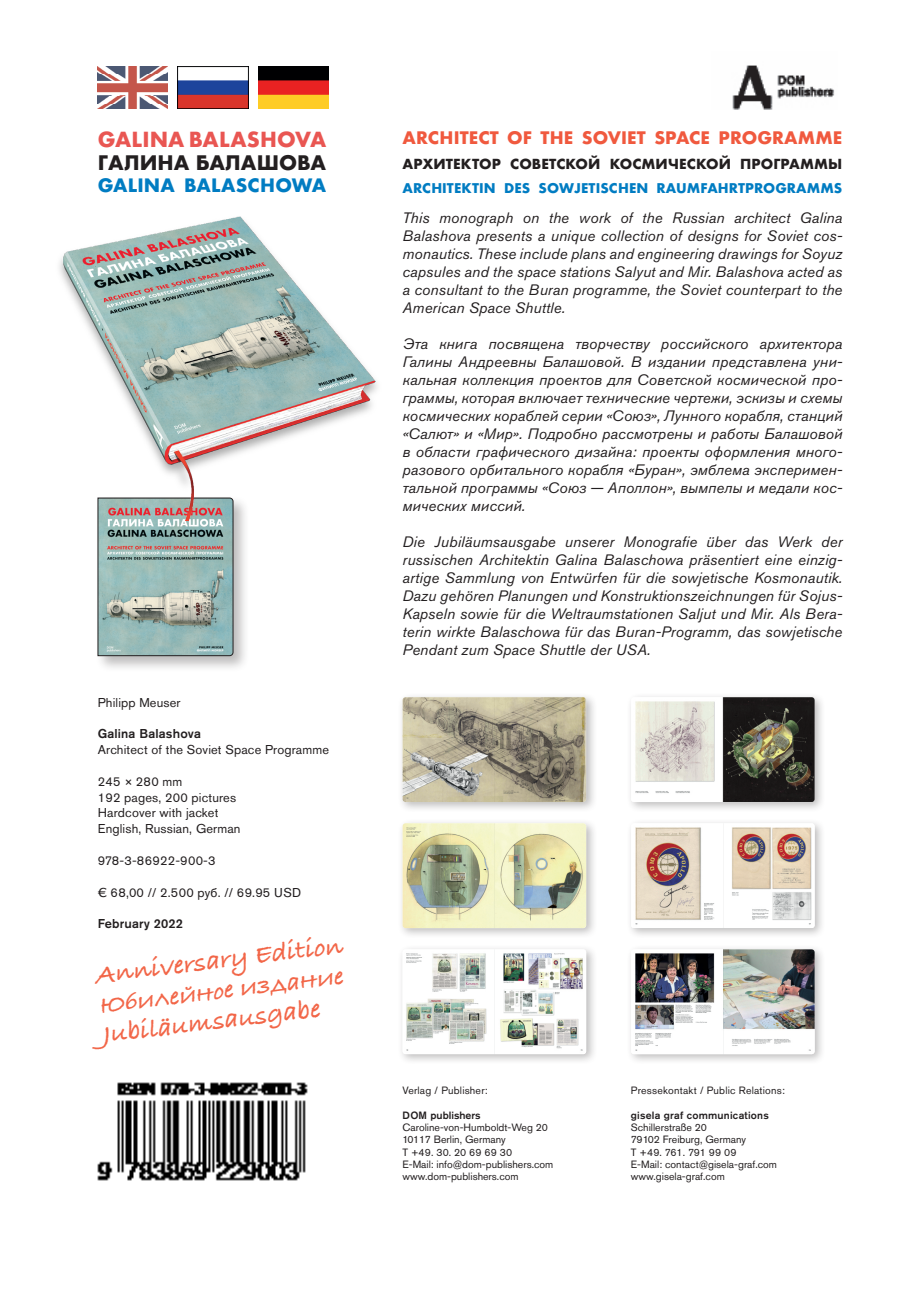
<style>
.page{position:relative;width:919px;height:1289px;background:#fff}
.page>*{position:absolute;margin:0;border:0;box-sizing:border-box;transform-origin:0 0}
.t1{font:700 27px "Bradley Hand ITCTT";color:#f26648}
.t2{font:700 25.5px "Bradley Hand ITCTT";color:#f26648}
.t3{font:700 20.25px "Futura";letter-spacing:.005em;color:#e95652}
.t4{font:700 19.5px "Futura";letter-spacing:.005em;color:#231f20}
.t5{font:700 18px "Futura";letter-spacing:.005em;color:#007cc2}
.t6{font:700 16.8px "Futura";letter-spacing:.005em;color:#f0593e}
.t7{font:italic 15px/18px "Akzidenz Grotesk Pro";letter-spacing:.01em;color:#231f20;text-align:justify}
.t8{font:700 13.5px "Futura";letter-spacing:.005em;color:#231f20}
.t9{font:700 13.05px "Futura";letter-spacing:.005em;color:#007cc2}
.t10{font:12.75px/15.8px "Akzidenz Grotesk Pro";letter-spacing:.01em;color:#231f20}
.t11{font:500 12.75px "Akzidenz Grotesk Pro";letter-spacing:.01em;color:#231f20}
.t12{font:10.5px/12.3px "Akzidenz Grotesk Pro";color:#231f20}
.t13{font:10.5px "Akzidenz Grotesk Pro";letter-spacing:.02em;color:#231f20}
.t14{font:500 10.5px "Akzidenz Grotesk Pro";letter-spacing:.02em;color:#231f20}
.t15{font:500 10.5px "Akzidenz Grotesk Pro";color:#231f20}
</style>
<div class="page">
<img style="left:732px;top:65px;width:103px;height:45px">
<div style="left:397px;top:692px;width:200px;height:121px;background:#231f20;opacity:.3"></div>
<img style="left:402px;top:697px;width:184px;height:105px">
<div style="left:625px;top:692px;width:200px;height:121px;background:#231f20;opacity:.3"></div>
<img style="left:631px;top:697px;width:183px;height:105px">
<div style="left:397px;top:818px;width:200px;height:121px;background:#231f20;opacity:.3"></div>
<img style="left:402px;top:823px;width:184px;height:105px">
<div style="left:625px;top:818px;width:200px;height:121px;background:#231f20;opacity:.3"></div>
<img style="left:631px;top:823px;width:183px;height:105px">
<div style="left:397px;top:944px;width:200px;height:121px;background:#231f20;opacity:.3"></div>
<img style="left:402px;top:949px;width:184px;height:105px">
<div style="left:625px;top:944px;width:200px;height:121px;background:#231f20;opacity:.3"></div>
<img style="left:631px;top:949px;width:183px;height:105px">
<img style="left:97px;top:1082px;width:211px;height:99px">
<div style="left:95px;top:495px;width:154px;height:177px;background:#231f20;opacity:.3"></div>
<svg style="left:98px;top:520px;width:135px;height:136px"></svg>
<img style="left:59px;top:216px;width:318px;height:304px">
<img style="left:98px;top:67px;width:70px;height:42px">
<img style="left:258px;top:67px;width:70px;height:42px">
<img style="left:178px;top:67px;width:70px;height:42px">
<h3 class="t3" style="left:98px;top:124px;width:230px">GALINA BALASHOVA</h3>
<h3 class="t4" style="left:98px;top:149px;width:230px">ГАЛИНА БАЛАШОВА</h3>
<p class="t5" style="left:98px;top:172px;width:230px">GALINA BALASCHOWA</p>
<p class="t10" style="left:98px;top:694px;width:84px">Philipp Meuser</p>
<p class="t11" style="left:98px;top:725px;width:105px">Galina Balashova</p>
<p class="t10" style="left:98px;top:741px;width:233px">Architect of the Soviet Space Programme</p>
<p class="t10" style="left:98px;top:773px;width:144px">245 × 280 mm<br>192 pages, 200 pictures<br>Hardcover with jacket<br>English, Russian, German</p>
<p class="t10" style="left:98px;top:852px;width:119px">978-3-86922-900-3</p>
<p class="t10" style="left:98px;top:884px;width:205px">€ 68,00 // 2.500 руб. // 69.95 USD</p>
<p class="t11" style="left:98px;top:915px;width:87px">February 2022</p>
<h1 class="t1" style="left:93px;top:954px;width:251px;rotate:-7deg">Anniversary Edition</h1>
<h2 class="t2" style="left:97px;top:986px;width:247px;rotate:-7deg">Юбилейное издание</h2>
<h1 class="t1" style="left:100px;top:1014px;width:220px;rotate:-7deg">Jubiläumsausgabe</h1>
<p class="t6" style="left:402px;top:125px;width:441px">ARCHITECT OF THE SOVIET SPACE PROGRAMME</p>
<p class="t8" style="left:402px;top:154px;width:441px">АРХИТЕКТОР СОВЕТСКОЙ КОСМИЧЕСКОЙ ПРОГРАММЫ</p>
<p class="t9" style="left:402px;top:178px;width:441px">ARCHITEKTIN DES SOWJETISCHEN RAUMFAHRTPROGRAMMS</p>
<p class="t7" style="left:402px;top:208px;width:441px">This monograph on the work of the Russian architect Galina Balashova presents a unique collection of designs for Soviet cos&shy;monautics. These include plans and engineering drawings for Soyuz capsules and the space stations Salyut and Mir. Balashova acted as a consultant to the Buran programme, the Soviet counterpart to the American Space Shuttle.</p>
<p class="t7" style="left:402px;top:334px;width:441px">Эта книга посвящена творчеству российского архитектора Галины Андреевны Балашовой. В издании представлена уни&shy;кальная коллекция проектов для Советской космической про&shy;граммы, которая включает технические чертежи, эскизы и схемы космических кораблей серии «Союз», Лунного корабля, станций «Салют» и «Мир». Подробно рассмотрены и работы Балашовой в области графического дизайна: проекты оформления много&shy;разового орбитального корабля «Буран», эмблема эксперимен&shy;тальной программы «Союз — Аполлон», вымпелы и медали кос&shy;мических миссий.</p>
<p class="t7" style="left:402px;top:532px;width:441px">Die Jubiläumsausgabe unserer Monografie über das Werk der russischen Architektin Galina Balaschowa präsentiert eine einzig&shy;artige Sammlung von Entwürfen für die sowjetische Kosmonautik.<br>Dazu gehören Planungen und Konstruktionszeichnungen für Sojus-Kapseln sowie für die Weltraumstationen Saljut und Mir. Als Bera&shy;terin wirkte Balaschowa für das Buran-Programm, das sowjetische Pendant zum Space Shuttle der USA.</p>
<p class="t13" style="left:402px;top:1083px;width:87px">Verlag / Publisher:</p>
<p class="t15" style="left:402px;top:1108px;width:80px">DOM publishers</p>
<p class="t12" style="left:402px;top:1121px;width:152px">Caroline-von-Humboldt-Weg 20<br>10117 Berlin, Germany<br>T +49. 30. 20 69 69 30<br>E-Mail: info@dom-publishers.com www.dom-publishers.com</p>
<p class="t13" style="left:631px;top:1083px;width:155px">Pressekontakt / Public Relations:</p>
<p class="t14" style="left:631px;top:1108px;width:139px">gisela graf communications</p>
<p class="t12" style="left:631px;top:1121px;width:148px">Schillerstraße 20<br>79102 Freiburg, Germany<br>T +49. 761. 791 99 09<br>E-Mail: contact@gisela-graf.com www.gisela-graf.com</p>
</div>
